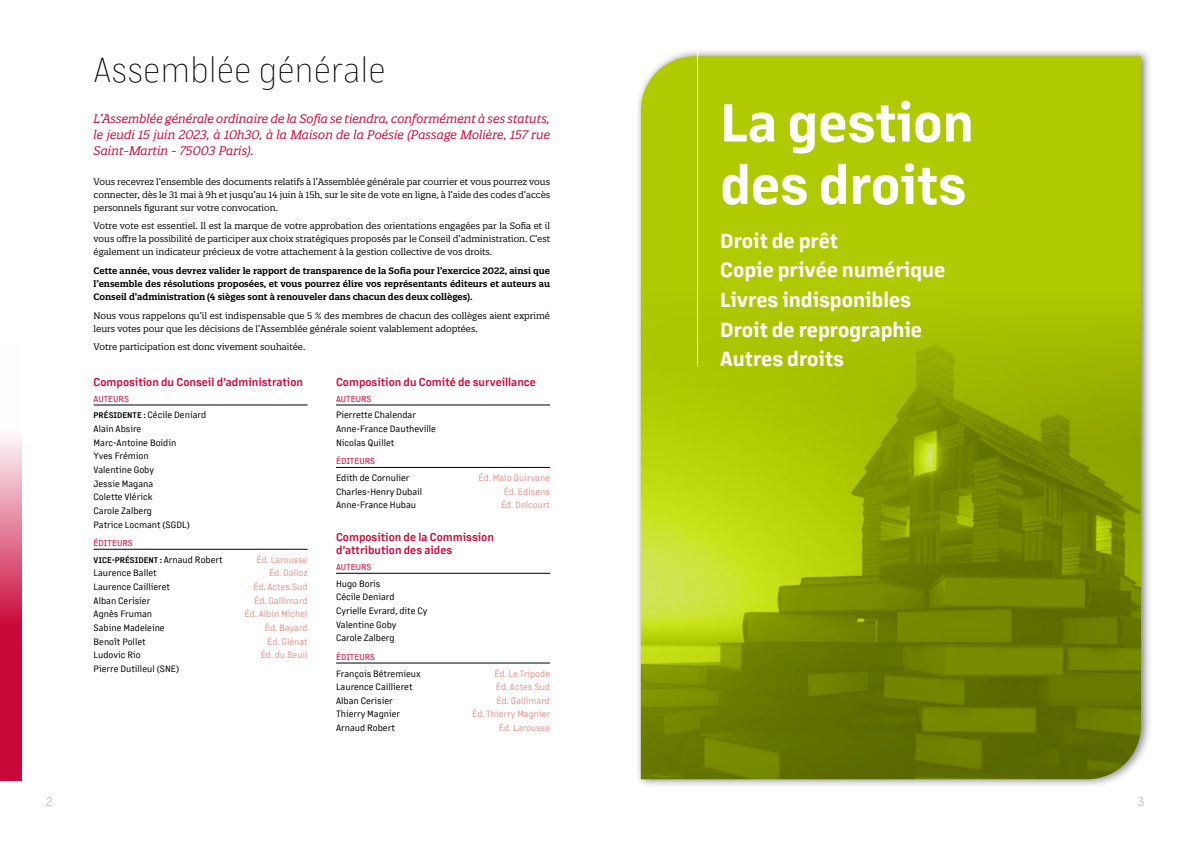
<style>
.page{position:relative;width:1191px;height:842px;background:#fff}
.page>*{position:absolute;margin:0;border:0;box-sizing:border-box;transform-origin:0 0}
.t1{font:700 52px/62.4px "Margin MVB";color:#fff}
.t2{font:200 34px "Margin MVB";color:#000}
.t3{font:700 20px/29.7px "Margin MVB";color:#fff}
.t4{font:italic 12px/16px "Quatro Slab";color:#ca0739;text-align:justify}
.t5{font:300 12px "Margin MVB";color:#9c9c9d}
.t6{font:600 11px/13.2px "Margin MVB";color:#ca0739}
.t7{font:9px/13px "Quatro Slab";color:#000;text-align:justify}
.t8{font:9px/13.6px "Margin MVB";color:#000}
.t9{font:600 9px/13px "Quatro Slab";color:#000;text-align:justify}
.t10{font:9px "Margin MVB";color:#e59491}
.t11{font:8.5px "Margin MVB";color:#ca0739}
.t12{font:600 8px "Margin MVB";color:#000}
.s1{font-weight:600;font-size:8px}
.s2{font-weight:400;font-size:9px}
</style>
<div class="page">
<div style="left:634px;top:47px;width:518px;height:741px;background:#000;opacity:.5"></div>
<div style="left:641px;top:56px;width:500px;height:234px;background:#afca00"></div>
<img style="left:641px;top:290px;width:500px;height:489px">
<hr style="left:94px;top:405px;width:214px;height:1px;background:#000">
<hr style="left:94px;top:549px;width:214px;height:1px;background:#000">
<hr style="left:336px;top:405px;width:214px;height:1px;background:#000">
<hr style="left:336px;top:467px;width:214px;height:1px;background:#000">
<hr style="left:336px;top:573px;width:214px;height:1px;background:#000">
<hr style="left:336px;top:663px;width:214px;height:1px;background:#000">
<svg style="left:0;top:437px;width:21px;height:343px;background:#d7486d"></svg>
<hr style="left:697px;top:0;width:1px;height:366px;background:#fff">
<h2 class="t2" style="left:94px;top:46px;width:293px">Assemblée générale</h2>
<h3 class="t4" style="left:94px;top:110px;width:458px">L’Assemblée générale ordinaire de la Sofia se tiendra, conformément à ses statuts, le jeudi 15 juin 2023, à 10h30, à la Maison de la Poésie (Passage Molière, 157 rue Saint-Martin - 75003 Paris).</h3>
<p class="t7" style="left:94px;top:175px;width:458px">Vous recevrez l’ensemble des documents relatifs à l’Assemblée générale par courrier et vous pourrez vous connecter, dès le 31 mai à 9h et jusqu’au 14 juin à 15h, sur le site de vote en ligne, à l’aide des codes d’accès personnels figurant sur votre convocation.</p>
<p class="t7" style="left:94px;top:219px;width:458px">Votre vote est essentiel. Il est la marque de votre approbation des orientations engagées par la Sofia et il vous offre la possibilité de participer aux choix stratégiques proposés par le Conseil d’administration. C’est également un indicateur précieux de votre attachement à la gestion collective de vos droits.</p>
<p class="t9" style="left:94px;top:264px;width:458px">Cette année, vous devrez valider le rapport de transparence de la Sofia pour l’exercice 2022, ainsi que l’ensemble des résolutions proposées, et vous pourrez élire vos représentants éditeurs et auteurs au Conseil d’administration (4 sièges sont à renouveler dans chacun des deux collèges).</p>
<p class="t7" style="left:94px;top:309px;width:458px">Nous vous rappelons qu’il est indispensable que 5 % des membres de chacun des collèges aient exprimé leurs votes pour que les décisions de l’Assemblée générale soient valablement adoptées.</p>
<p class="t7" style="left:94px;top:340px;width:213px">Votre participation est donc vivement souhaitée.</p>
<p class="t6" style="left:94px;top:375px;width:211px">Composition du Conseil d’administration</p>
<p class="t11" style="left:94px;top:393px;width:37px">AUTEURS</p>
<p class="t8" style="left:94px;top:408px;width:114px"><span class="s1">PRÉSIDENTE :</span> Cécile Deniard<br>Alain Absire<br>Marc-Antoine Boidin<br>Yves Frémion<br>Valentine Goby<br>Jessie Magana<br>Colette Vlérick<br>Carole Zalberg<br>Patrice Locmant (SGDL)</p>
<p class="t11" style="left:94px;top:537px;width:41px">ÉDITEURS</p>
<p class="t12" style="left:94px;top:554px;width:130px">VICE-PRÉSIDENT : <span class="s2">Arnaud Robert</span></p>
<p class="t10" style="left:256px;top:553px;width:53px">Éd. Larousse</p>
<p class="t8" style="left:94px;top:566px;width:65px">Laurence Ballet</p>
<p class="t10" style="left:269px;top:567px;width:40px">Éd. Dalloz</p>
<p class="t8" style="left:94px;top:579px;width:78px">Laurence Caillieret</p>
<p class="t10" style="left:253px;top:580px;width:56px">Éd. Actes Sud</p>
<p class="t8" style="left:94px;top:593px;width:58px">Alban Cerisier</p>
<p class="t10" style="left:254px;top:594px;width:55px">Éd. Gallimard</p>
<p class="t8" style="left:94px;top:607px;width:60px">Agnès Fruman</p>
<p class="t10" style="left:245px;top:608px;width:65px">Éd. Albin Michel</p>
<p class="t8" style="left:94px;top:620px;width:73px">Sabine Madeleine</p>
<p class="t10" style="left:265px;top:621px;width:44px">Éd. Bayard</p>
<p class="t8" style="left:94px;top:634px;width:54px">Benoît Pollet</p>
<p class="t10" style="left:267px;top:635px;width:42px">Éd. Glénat</p>
<p class="t8" style="left:94px;top:648px;width:49px">Ludovic Rio</p>
<p class="t10" style="left:261px;top:649px;width:48px">Éd. du Seuil</p>
<p class="t8" style="left:94px;top:661px;width:87px">Pierre Dutilleul (SNE)</p>
<p class="t6" style="left:336px;top:375px;width:201px">Composition du Comité de surveillance</p>
<p class="t11" style="left:336px;top:393px;width:37px">AUTEURS</p>
<p class="t8" style="left:336px;top:408px;width:102px">Pierrette Chalendar<br>Anne-France Dautheville<br>Nicolas Quillet</p>
<p class="t11" style="left:336px;top:455px;width:41px">ÉDITEURS</p>
<p class="t8" style="left:336px;top:470px;width:75px">Edith de Cornulier</p>
<p class="t10" style="left:478px;top:471px;width:73px">Éd. Malo Quirvane</p>
<p class="t8" style="left:336px;top:484px;width:88px">Charles-Henry Dubail</p>
<p class="t10" style="left:503px;top:485px;width:48px">Éd. Edisens</p>
<p class="t8" style="left:336px;top:498px;width:82px">Anne-France Hubau</p>
<p class="t10" style="left:501px;top:499px;width:51px">Éd. Delcourt</p>
<p class="t6" style="left:336px;top:530px;width:159px">Composition de la Commission d’attribution des aides</p>
<p class="t11" style="left:336px;top:561px;width:37px">AUTEURS</p>
<p class="t8" style="left:336px;top:576px;width:93px">Hugo Boris<br>Cécile Deniard<br>Cyrielle Evrard, dite Cy<br>Valentine Goby<br>Carole Zalberg</p>
<p class="t11" style="left:336px;top:651px;width:41px">ÉDITEURS</p>
<p class="t8" style="left:336px;top:666px;width:86px">François Bétremieux</p>
<p class="t10" style="left:494px;top:667px;width:57px">Éd. Le Tripode</p>
<p class="t8" style="left:336px;top:680px;width:78px">Laurence Caillieret</p>
<p class="t10" style="left:496px;top:681px;width:56px">Éd. Actes Sud</p>
<p class="t8" style="left:336px;top:693px;width:58px">Alban Cerisier</p>
<p class="t10" style="left:496px;top:694px;width:55px">Éd. Gallimard</p>
<p class="t8" style="left:336px;top:707px;width:66px">Thierry Magnier</p>
<p class="t10" style="left:472px;top:708px;width:80px">Éd. Thierry Magnier</p>
<p class="t8" style="left:336px;top:720px;width:60px">Arnaud Robert</p>
<p class="t10" style="left:499px;top:721px;width:53px">Éd. Larousse</p>
<h1 class="t1" style="left:720px;top:89px;width:255px">La gestion des droits</h1>
<h3 class="t3" style="left:720px;top:224px;width:227px">Droit de prêt<br>Copie privée numérique<br>Livres indisponibles<br>Droit de reprographie<br>Autres droits</h3>
<h3 class="t5" style="left:46px;top:793px;width:8px">2</h3>
<h3 class="t5" style="left:1137px;top:793px;width:8px">3</h3>
</div>
